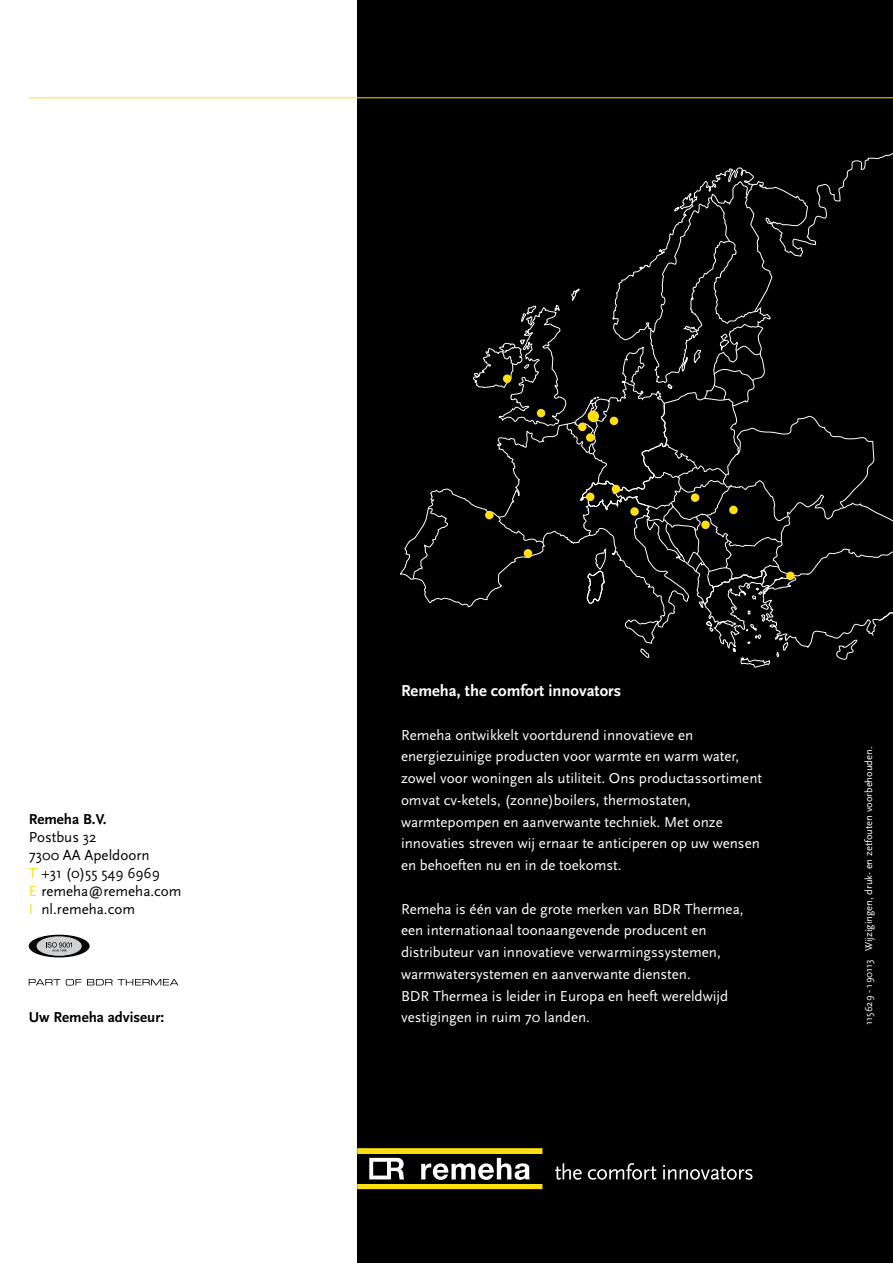
<style>
.page{position:relative;width:893px;height:1263px;background:#fff}
.page>*{position:absolute;margin:0;border:0;box-sizing:border-box;transform-origin:0 0}
.t1{font:700 16.5px "Scala Sans Pro";color:#fff}
.t2{font:15px/21.8px "Scala Sans Pro";color:#fff}
.t3{font:15px/18px "Scala Sans Pro";color:#000}
.t4{font:700 15px "Scala Sans Pro";color:#000}
.t5{font:10.5px "Scala Sans Pro";color:#fff}
.s1{color:#ffde10}
</style>
<div class="page">
<svg style="left:29px;top:979px;width:149px;height:6px"></svg>
<svg style="left:29px;top:935px;width:61px;height:22px"></svg>
<div style="left:37px;top:937px;width:44px;height:18px;background:#d0d1d3;border-radius:50%"></div>
<div style="left:37px;top:937px;width:44px;height:18px;border:1px solid #d0d1d3;border-radius:50%"></div>
<svg style="left:46px;top:942px;width:26px;height:9px"></svg>
<div style="left:357px;top:0;width:536px;height:1263px;background:#000"></div>
<svg style="left:400px;top:488px;width:180px;height:120px"></svg>
<svg style="left:580px;top:152px;width:313px;height:485px"></svg>
<svg style="left:582px;top:505px;width:9px;height:31px"></svg>
<svg style="left:413px;top:508px;width:35px;height:71px"></svg>
<svg style="left:498px;top:516px;width:45px;height:28px"></svg>
<svg style="left:586px;top:549px;width:20px;height:55px"></svg>
<svg style="left:473px;top:285px;width:161px;height:213px"></svg>
<svg style="left:640px;top:181px;width:253px;height:486px"></svg>
<div style="left:588px;top:411px;width:11px;height:11px;background:#ffde12;border-radius:50%"></div>
<div style="left:503px;top:374px;width:8px;height:9px;background:#ffde12;border-radius:50%"></div>
<div style="left:537px;top:409px;width:8px;height:8px;background:#ffde12;border-radius:50%"></div>
<div style="left:485px;top:511px;width:9px;height:8px;background:#ffde12;border-radius:50%"></div>
<div style="left:586px;top:493px;width:8px;height:8px;background:#ffde12;border-radius:50%"></div>
<div style="left:610px;top:417px;width:8px;height:8px;background:#ffde12;border-radius:50%"></div>
<div style="left:586px;top:433px;width:8px;height:9px;background:#ffde12;border-radius:50%"></div>
<div style="left:578px;top:423px;width:9px;height:8px;background:#ffde12;border-radius:50%"></div>
<div style="left:612px;top:485px;width:8px;height:8px;background:#ffde12;border-radius:50%"></div>
<div style="left:630px;top:507px;width:9px;height:9px;background:#ffde12;border-radius:50%"></div>
<svg style="left:701px;top:520px;width:9px;height:9px"></svg>
<div style="left:786px;top:572px;width:9px;height:8px;background:#ffde12;border-radius:50%"></div>
<div style="left:691px;top:493px;width:8px;height:9px;background:#ffde12;border-radius:50%"></div>
<div style="left:729px;top:506px;width:9px;height:8px;background:#ffde12;border-radius:50%"></div>
<div style="left:524px;top:549px;width:8px;height:9px;background:#ffde12;border-radius:50%"></div>
<div style="left:357px;top:1148px;width:185px;height:41px;background:#ffde10"></div>
<div style="left:357px;top:1154px;width:185px;height:29px;background:#000"></div>
<svg style="left:369px;top:1158px;width:35px;height:21px"></svg>
<svg style="left:421px;top:1158px;width:109px;height:22px"></svg>
<svg style="left:555px;top:1163px;width:198px;height:17px"></svg>
<hr style="left:29px;top:97px;width:864px;height:1px;background:#ffde10">
<p class="t4" style="left:29px;top:810px;width:79px">Remeha B.V.</p>
<p class="t3" style="left:29px;top:828px;width:154px">Postbus 32<br>7300 AA Apeldoorn<br><span class="s1">T</span> +31 (0)55 549 6969<br><span class="s1">E</span> remeha@remeha.com<br><span class="s1">I</span> nl.remeha.com</p>
<p class="t4" style="left:29px;top:1008px;width:137px">Uw Remeha adviseur:</p>
<p class="t1" style="left:401px;top:681px;width:222px">Remeha, the comfort innovators</p>
<p class="t2" style="left:401px;top:724px;width:363px">Remeha ontwikkelt voortdurend innovatieve en energiezuinige producten voor warmte en warm water, zowel voor woningen als utiliteit. Ons productassortiment omvat cv-ketels, (zonne)boilers, thermostaten, warmtepompen en aanverwante techniek. Met onze innovaties streven wij ernaar te anticiperen op uw wensen en behoeften nu en in de toekomst.</p>
<p class="t2" style="left:401px;top:898px;width:344px">Remeha is één van de grote merken van BDR Thermea, een internationaal toonaangevende producent en distributeur van innovatieve verwarmingssystemen, warmwatersystemen en aanverwante diensten.<br>BDR Thermea is leider in Europa en heeft wereldwijd vestigingen in ruim 70 landen.</p>
<p class="t5" style="left:862px;top:1025px;width:280px;rotate:-90deg">115629 - 190113 Wijzigingen, druk- en zetfouten voorbehouden.</p>
</div>
